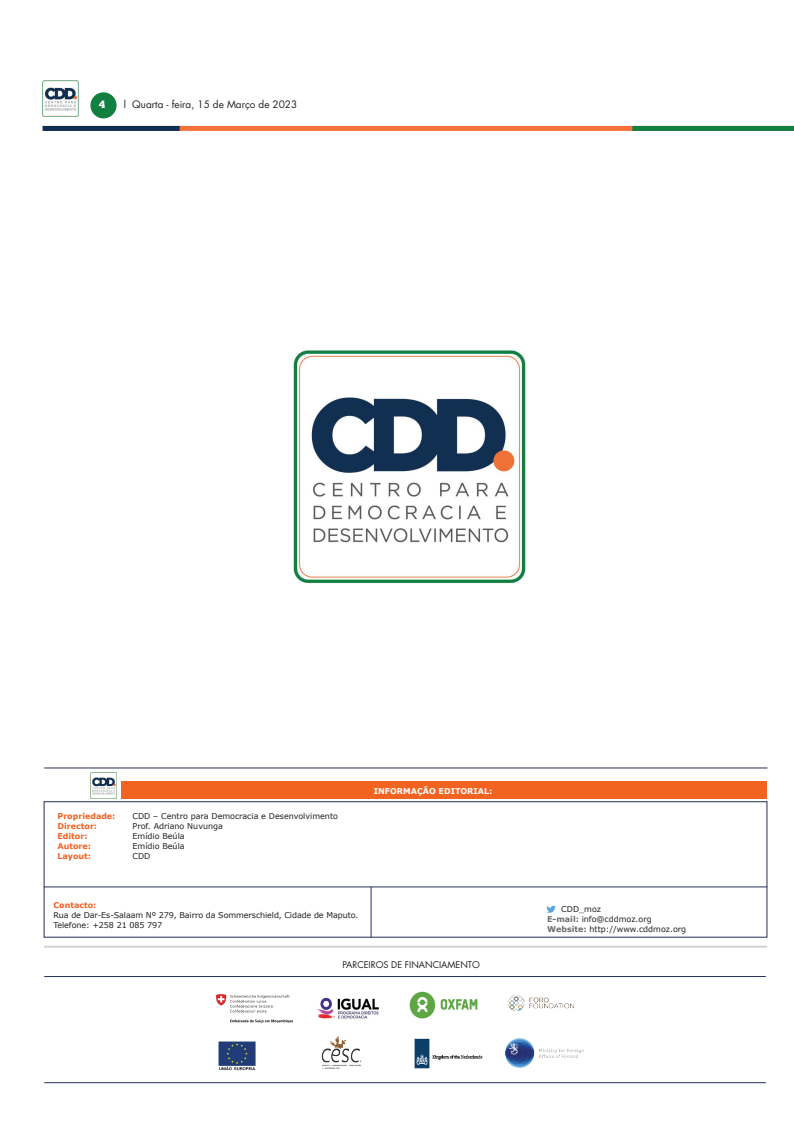
<style>
.page{position:relative;width:794px;height:1134px;background:#fff}
.page>*{position:absolute;margin:0;border:0;box-sizing:border-box;transform-origin:0 0}
.t1{font:10px "Futura LT";color:#231f20}
.t2{font:700 10px "Popular";color:#fff}
.t3{font:9px "Futura LT";color:#231f20}
.t4{font:8px/10px "Verdana";color:#231f20}
.t5{font:700 8px "Verdana";color:#f26221}
.t6{font:700 8px "Verdana";color:#fff}
.s1{font-weight:700;color:#6c6d70}
</style>
<div class="page">
<div style="left:45px;top:126px;width:749px;height:5px;background:#f37138"></div>
<div style="left:632px;top:126px;width:162px;height:5px;background:#107f40"></div>
<div style="left:43px;top:126px;width:137px;height:5px;background:#102e4f"></div>
<div style="left:90px;top:92px;width:27px;height:26px;background:#107f40;border-radius:50%"></div>
<img style="left:43px;top:81px;width:35px;height:35px">
<div style="left:121px;top:781px;width:646px;height:18px;background:#f26221"></div>
<div style="left:44px;top:801px;width:723px;height:136px;border:1px solid #252e53"></div>
<hr style="left:44px;top:887px;width:723px;height:1px;background:#252e53">
<hr style="left:371px;top:887px;width:1px;height:50px;background:#252e53">
<img style="left:546px;top:905px;width:10px;height:8px">
<img style="left:90px;top:773px;width:26px;height:26px">
<hr style="left:44px;top:768px;width:723px;height:1px;background:#252e53">
<hr style="left:44px;top:946px;width:723px;height:2px;background:#d1d2d4">
<img style="left:218px;top:1042px;width:37px;height:29px">
<hr style="left:44px;top:976px;width:722px;height:1px;background:#252e53">
<img style="left:216px;top:994px;width:76px;height:29px">
<img style="left:409px;top:992px;width:68px;height:26px">
<img style="left:508px;top:994px;width:67px;height:17px">
<img style="left:414px;top:1038px;width:69px;height:31px">
<img style="left:317px;top:997px;width:62px;height:22px">
<img style="left:321px;top:1036px;width:41px;height:33px">
<hr style="left:44px;top:1082px;width:722px;height:1px;background:#252e53">
<img style="left:505px;top:1038px;width:79px;height:29px">
<img style="left:293px;top:350px;width:233px;height:233px">
<p class="t2" style="left:99px;top:98px;width:8px">4</p>
<p class="t1" style="left:124px;top:98px;width:175px">l Quarta - feira, 15 de Março de 2023</p>
<p class="t5" style="left:57px;top:811px;width:60px">Propriedade:</p>
<p class="t4" style="left:132px;top:811px;width:207px">CDD – Centro para Democracia e Desenvolvimento</p>
<p class="t5" style="left:57px;top:821px;width:41px">Director:</p>
<p class="t4" style="left:132px;top:821px;width:92px">Prof. Adriano Nuvunga</p>
<p class="t5" style="left:57px;top:831px;width:32px">Editor:</p>
<p class="t4" style="left:132px;top:831px;width:54px">Emídio Beúla</p>
<p class="t5" style="left:57px;top:841px;width:35px">Autore:</p>
<p class="t4" style="left:132px;top:841px;width:54px">Emídio Beúla</p>
<p class="t5" style="left:57px;top:851px;width:35px">Layout:</p>
<p class="t4" style="left:132px;top:851px;width:19px">CDD</p>
<p class="t6" style="left:374px;top:786px;width:120px">INFORMAÇÃO EDITORIAL:</p>
<p class="t5" style="left:53px;top:899px;width:45px">Contacto:</p>
<p class="t4" style="left:53px;top:910px;width:306px">Rua de Dar-Es-Salaam Nº 279, Bairro da Sommerschield, Cidade de Maputo.<br>Telefone: +258 21 085 797</p>
<p class="t4" style="left:547px;top:904px;width:141px;text-indent:14px">CDD_moz<br><span class="s1">E-mail:</span> info@cddmoz.org<br><span class="s1">Website:</span> http://www.cddmoz.org</p>
<p class="t3" style="left:342px;top:959px;width:139px">PARCEIROS DE FINANCIAMENTO</p>
</div>
